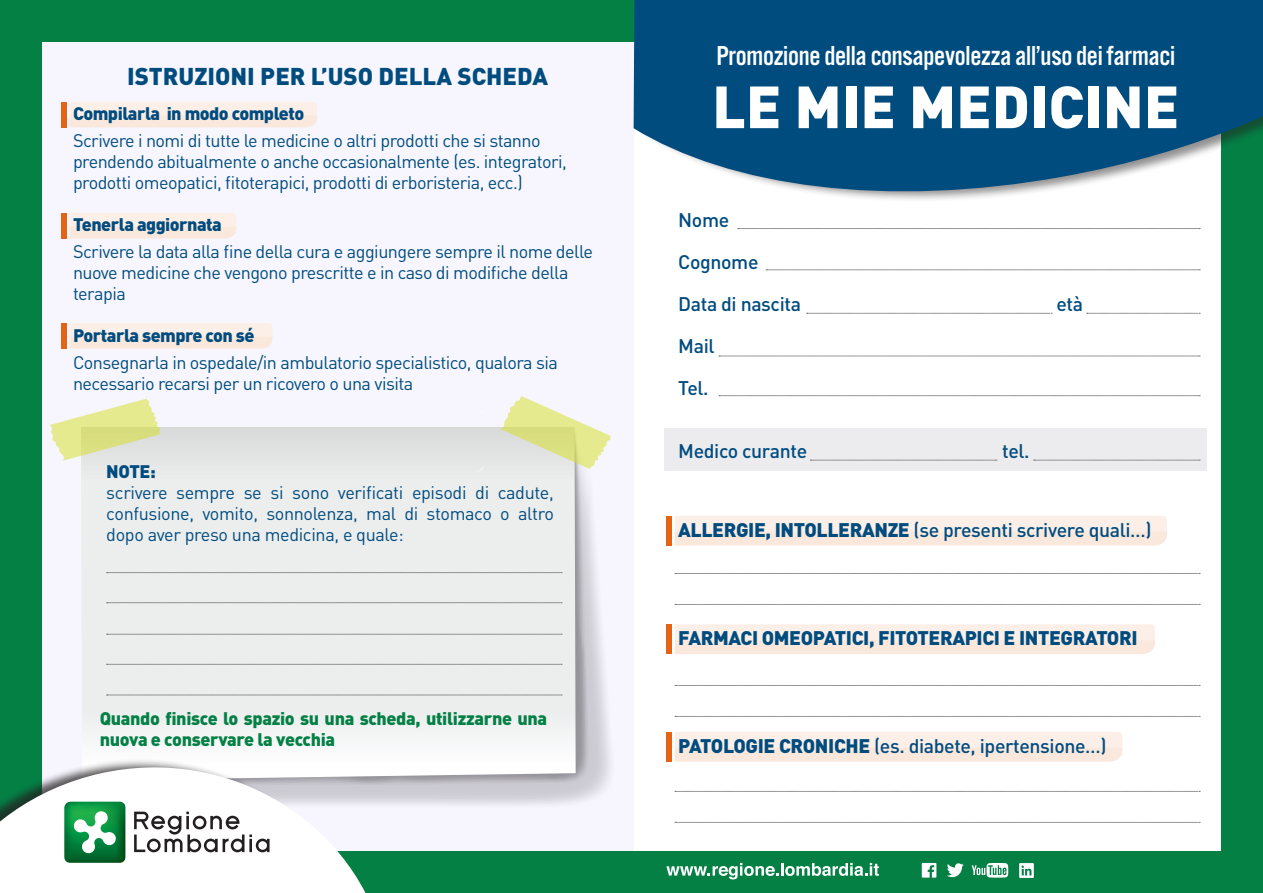
<style>
.page{position:relative;width:1263px;height:893px;background:#fff}
.page>*{position:absolute;margin:0;border:0;box-sizing:border-box;transform-origin:0 0}
.t1{font:900 58.5px "DIN";color:#fff}
.t2{font:28.5px "Alternate Got No 3 D";letter-spacing:-.01em;color:#fff}
.t3{font:900 24px "DIN";color:#014c7f}
.t4{font:500 19.5px "DIN";letter-spacing:-.02em;color:#014c7f}
.t5{font:900 19.5px "DIN";letter-spacing:-.02em;color:#014c7f}
.t6{font:18px/21px "DIN";letter-spacing:-.03em;color:#014c7f}
.t7{font:900 18px/21px "DIN";letter-spacing:-.02em;color:#048045}
.t8{font:900 18px "DIN";letter-spacing:-.03em;color:#014c7f}
.s1{font-weight:900}
</style>
<div class="page">
<div style="left:664px;top:428px;width:543px;height:42px;background:#ececee"></div>
<div style="left:1px;top:9px;width:633px;height:870px;background:#f7f6fe"></div>
<svg style="left:81px;top:427px;width:495px;height:353px;background:#eaebeb"></svg>
<svg style="left:475px;top:465px;width:9px;height:6px"></svg>
<svg style="left:50px;top:398px;width:110px;height:63px"></svg>
<svg style="left:499px;top:396px;width:112px;height:73px"></svg>
<div style="left:0;top:0;width:1263px;height:893px;border:42px solid #048045"></div>
<svg style="left:634px;top:0;width:629px;height:209px;background:#286890"></svg>
<svg style="left:0;top:744px;width:414px;height:149px;fill:#fff"></svg>
<svg style="left:738px;top:228px;width:462px;height:1px"></svg>
<svg style="left:719px;top:356px;width:481px;height:1px"></svg>
<svg style="left:719px;top:395px;width:481px;height:1px"></svg>
<svg style="left:675px;top:573px;width:525px;height:1px"></svg>
<svg style="left:107px;top:572px;width:455px;height:1px"></svg>
<svg style="left:107px;top:634px;width:455px;height:1px"></svg>
<svg style="left:107px;top:695px;width:455px;height:1px"></svg>
<svg style="left:107px;top:602px;width:455px;height:1px"></svg>
<svg style="left:107px;top:664px;width:455px;height:1px"></svg>
<svg style="left:675px;top:685px;width:525px;height:1px"></svg>
<svg style="left:675px;top:791px;width:525px;height:1px"></svg>
<svg style="left:675px;top:604px;width:525px;height:1px"></svg>
<svg style="left:675px;top:716px;width:525px;height:1px"></svg>
<svg style="left:675px;top:822px;width:525px;height:1px"></svg>
<svg style="left:766px;top:270px;width:434px;height:1px"></svg>
<svg style="left:807px;top:313px;width:245px;height:1px"></svg>
<svg style="left:810px;top:460px;width:187px;height:1px"></svg>
<svg style="left:1087px;top:313px;width:113px;height:1px"></svg>
<svg style="left:1033px;top:460px;width:167px;height:1px"></svg>
<div style="left:666px;top:516px;width:6px;height:29px;background:#e36317"></div>
<div style="left:666px;top:624px;width:6px;height:30px;background:#e36317"></div>
<div style="left:666px;top:732px;width:6px;height:29px;background:#e36317"></div>
<svg style="left:675px;top:516px;width:492px;height:29px;background:#fbebe2"></svg>
<svg style="left:675px;top:624px;width:480px;height:30px;background:#fbebe2"></svg>
<svg style="left:675px;top:732px;width:447px;height:29px;background:#fbebe2"></svg>
<div style="left:61px;top:102px;width:6px;height:25px;background:#e36317"></div>
<div style="left:61px;top:213px;width:6px;height:25px;background:#e36317"></div>
<div style="left:61px;top:323px;width:6px;height:25px;background:#e36317"></div>
<svg style="left:70px;top:102px;width:247px;height:25px;background:#fbebe2"></svg>
<svg style="left:70px;top:213px;width:166px;height:25px;background:#fbebe2"></svg>
<svg style="left:70px;top:323px;width:202px;height:25px;background:#fbebe2"></svg>
<svg style="left:64px;top:802px;width:61px;height:61px"></svg>
<svg style="left:134px;top:812px;width:136px;height:40px"></svg>
<svg style="left:922px;top:863px;width:14px;height:15px"></svg>
<svg style="left:972px;top:863px;width:36px;height:15px"></svg>
<svg style="left:947px;top:863px;width:17px;height:14px"></svg>
<svg style="left:1019px;top:863px;width:15px;height:15px"></svg>
<svg style="left:666px;top:863px;width:213px;height:16px"></svg>
<p class="t3" style="left:127px;top:60px;width:423px">ISTRUZIONI PER L’USO DELLA SCHEDA</p>
<p class="t8" style="left:73px;top:102px;width:233px">Compilarla in modo completo</p>
<p class="t6" style="left:73px;top:130px;width:495px">Scrivere i nomi di tutte le medicine o altri prodotti che si stanno prendendo abitualmente o anche occasionalmente (es. integratori, prodotti omeopatici, fitoterapici, prodotti di erboristeria, ecc.)</p>
<p class="t8" style="left:73px;top:213px;width:150px">Tenerla aggiornata</p>
<p class="t6" style="left:73px;top:241px;width:521px">Scrivere la data alla fine della cura e aggiungere sempre il nome delle nuove medicine che vengono prescritte e in caso di modifiche della terapia</p>
<p class="t8" style="left:73px;top:324px;width:183px">Portarla sempre con sé</p>
<p class="t6" style="left:73px;top:352px;width:486px">Consegnarla in ospedale/in ambulatorio specialistico, qualora sia necessario recarsi per un ricovero o una visita</p>
<p class="t8" style="left:106px;top:459px;width:51px">NOTE:</p>
<p class="t6" style="left:106px;top:481px;width:449px;text-align:justify">scrivere sempre se si sono verificati episodi di cadute, confusione, vomito, sonnolenza, mal di stomaco o altro dopo aver preso una medicina, e quale:</p>
<p class="t7" style="left:100px;top:707px;width:449px">Quando finisce lo spazio su una scheda, utilizzarne una nuova e conservare la vecchia</p>
<p class="t2" style="left:716px;top:41px;width:460px">Promozione della consapevolezza all’uso dei farmaci</p>
<p class="t1" style="left:712px;top:68px;width:469px">LE MIE MEDICINE</p>
<p class="t4" style="left:678px;top:207px;width:52px">Nome</p>
<p class="t4" style="left:678px;top:249px;width:82px">Cognome</p>
<p class="t4" style="left:678px;top:291px;width:124px">Data di nascita</p>
<p class="t4" style="left:1056px;top:291px;width:28px">età</p>
<p class="t4" style="left:678px;top:333px;width:38px">Mail</p>
<p class="t4" style="left:678px;top:375px;width:32px">Tel.</p>
<p class="t4" style="left:678px;top:438px;width:130px">Medico curante</p>
<p class="t4" style="left:1002px;top:438px;width:29px">tel.</p>
<p class="t4" style="left:678px;top:518px;width:475px"><span class="s1">ALLERGIE, INTOLLERANZE</span> (se presenti scrivere quali…)</p>
<p class="t5" style="left:678px;top:625px;width:461px">FARMACI OMEOPATICI, FITOTERAPICI E INTEGRATORI</p>
<p class="t4" style="left:678px;top:734px;width:430px"><span class="s1">PATOLOGIE CRONICHE</span> (es. diabete, ipertensione…)</p>
</div>
